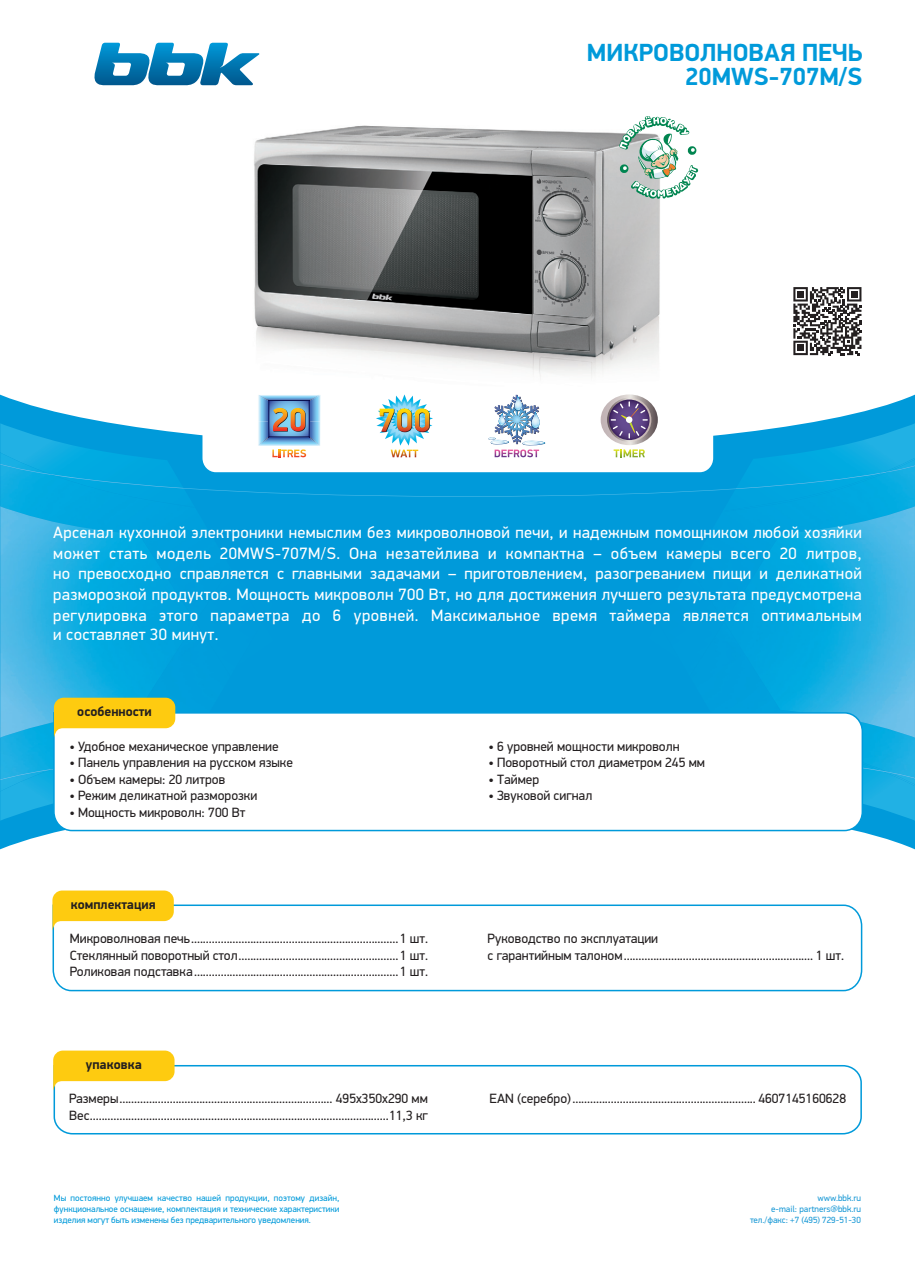
<style>
.page{position:relative;width:915px;height:1263px;background:#fff}
.page>*{position:absolute;margin:0;border:0;box-sizing:border-box;transform-origin:0 0}
.t1{font:700 24.9px/24.9px "PF Din Display Pro";color:#009ada;text-align:right}
.t2{font:16.5px/21px "PF Din Display Pro";letter-spacing:.03em;color:#fff}
.t3{font:13.5px/16.5px "PF Din Display Pro";color:#231f20}
.t4{font:700 13.5px "PF Din Display Pro";color:#231f20}
.t5{font:9px/10.8px "PF Din Display Pro";color:#009ada;text-align:justify}
.t6{font:9px/10.8px "PF Din Display Pro";color:#1c9ad6;text-align:right}
</style>
<div class="page">
<img style="left:254px;top:125px;width:406px;height:252px">
<svg style="left:619px;top:116px;width:79px;height:83px"></svg>
<svg style="left:0;top:395px;width:914px;height:454px;fill:#009ada"></svg>
<img style="left:0;top:423px;width:322px;height:84px">
<img style="left:0;top:464px;width:230px;height:37px">
<img style="left:107px;top:474px;width:76px;height:14px">
<img style="left:0;top:507px;width:322px;height:314px">
<img style="left:0;top:501px;width:262px;height:290px">
<img style="left:0;top:452px;width:107px;height:39px">
<img style="left:0;top:506px;width:139px;height:232px">
<img style="left:107px;top:491px;width:48px;height:10px">
<div style="left:195px;top:508px;width:69px;height:60px;background:#009ada"></div>
<img style="left:0;top:453px;width:50px;height:11px">
<img style="left:0;top:464px;width:53px;height:11px">
<img style="left:863px;top:778px;width:51px;height:43px">
<img style="left:882px;top:778px;width:32px;height:8px">
<img style="left:889px;top:778px;width:25px;height:6px">
<div style="left:600px;top:520px;width:57px;height:191px;background:#009ada"></div>
<div style="left:657px;top:497px;width:32px;height:214px;background:#009ada"></div>
<img style="left:863px;top:738px;width:51px;height:40px">
<img style="left:658px;top:511px;width:31px;height:1px">
<div style="left:658px;top:512px;width:31px;height:56px;background:#009ada"></div>
<div style="left:689px;top:497px;width:225px;height:214px;background:#009fdc"></div>
<img style="left:780px;top:506px;width:134px;height:232px">
<svg style="left:0;top:747px;width:52px;height:22px"></svg>
<img style="left:0;top:769px;width:52px;height:11px">
<img style="left:863px;top:755px;width:19px;height:16px">
<svg style="left:880px;top:770px;width:9px;height:3px"></svg>
<img style="left:886px;top:772px;width:28px;height:6px">
<svg style="left:52px;top:904px;width:810px;height:88px"></svg>
<svg style="left:52px;top:890px;width:122px;height:40px"></svg>
<svg style="left:52px;top:711px;width:811px;height:121px"></svg>
<svg style="left:54px;top:698px;width:121px;height:39px"></svg>
<svg style="left:53px;top:1064px;width:809px;height:71px"></svg>
<svg style="left:53px;top:1050px;width:121px;height:40px"></svg>
<svg style="left:183px;top:394px;width:732px;height:103px"></svg>
<svg style="left:94px;top:43px;width:165px;height:43px"></svg>
<svg style="left:793px;top:287px;width:68px;height:68px"></svg>
<h1 class="t1" style="left:586px;top:40px;width:277px">МИКРОВОЛНОВАЯ ПЕЧЬ<br>20MWS-707M/S</h1>
<p class="t2" style="left:53px;top:522px;width:809px">Арсенал кухонной электроники немыслим без микроволновой печи, и надежным помощником любой хозяйки может стать модель 20MWS-707M/S. Она незатейлива и компактна – объем камеры всего 20 литров,</p>
<p class="t2" style="left:53px;top:562px;width:809px;text-align:justify">но превосходно справляется с главными задачами – приготовлением, разогреванием пищи и деликатной разморозкой продуктов. Мощность микроволн 700 Вт, но для достижения лучшего результата предусмотрена регулировка этого параметра до 6 уровней. Максимальное время таймера является оптимальным</p>
<p class="t2" style="left:53px;top:624px;width:167px">и составляет 30 минут.</p>
<p class="t4" style="left:77px;top:703px;width:76px">особенности</p>
<p class="t3" style="left:69px;top:738px;width:211px">• Удобное механическое управление</p>
<p class="t3" style="left:69px;top:754px;width:225px">• Панель управления на русском языке</p>
<p class="t3" style="left:69px;top:771px;width:157px">• Объем камеры: 20 литров</p>
<p class="t3" style="left:69px;top:787px;width:189px">• Режим деликатной разморозки</p>
<p class="t3" style="left:69px;top:804px;width:177px">• Мощность микроволн: 700 Вт</p>
<p class="t4" style="left:71px;top:897px;width:86px">комплектация</p>
<p class="t3" style="left:488px;top:738px;width:193px">• 6 уровней мощности микроволн</p>
<p class="t3" style="left:488px;top:754px;width:218px">• Поворотный стол диаметром 245 мм</p>
<p class="t3" style="left:488px;top:771px;width:52px">• Таймер</p>
<p class="t3" style="left:488px;top:787px;width:105px">• Звуковой сигнал</p>
<p class="t3" style="left:70px;top:930px;width:359px;text-align:justify">Микроволновая печь......................................................................1 шт.<br>Стеклянный поворотный стол......................................................1 шт.<br>Роликовая подставка.....................................................................1 шт.</p>
<p class="t3" style="left:487px;top:930px;width:358px">Руководство по эксплуатации<br>с гарантийным талоном................................................................ 1 шт.</p>
<p class="t4" style="left:86px;top:1056px;width:58px">упаковка</p>
<p class="t3" style="left:69px;top:1090px;width:360px">Размеры........................................................................ 495x350x290 мм<br>Вес.....................................................................................................11,3 кг</p>
<p class="t3" style="left:489px;top:1090px;width:358px">EAN (серебро).............................................................. 4607145160628</p>
<p class="t5" style="left:54px;top:1193px;width:287px">Мы постоянно улучшаем качество нашей продукции, поэтому дизайн, функциональное оснащение, комплектация и технические характеристики изделия могут быть изменены без предварительного уведомления.</p>
<p class="t6" style="left:749px;top:1193px;width:112px">www.bbk.ru<br>e-mail: partners@bbk.ru тел./факс: +7 (495) 729-51-30</p>
</div>
